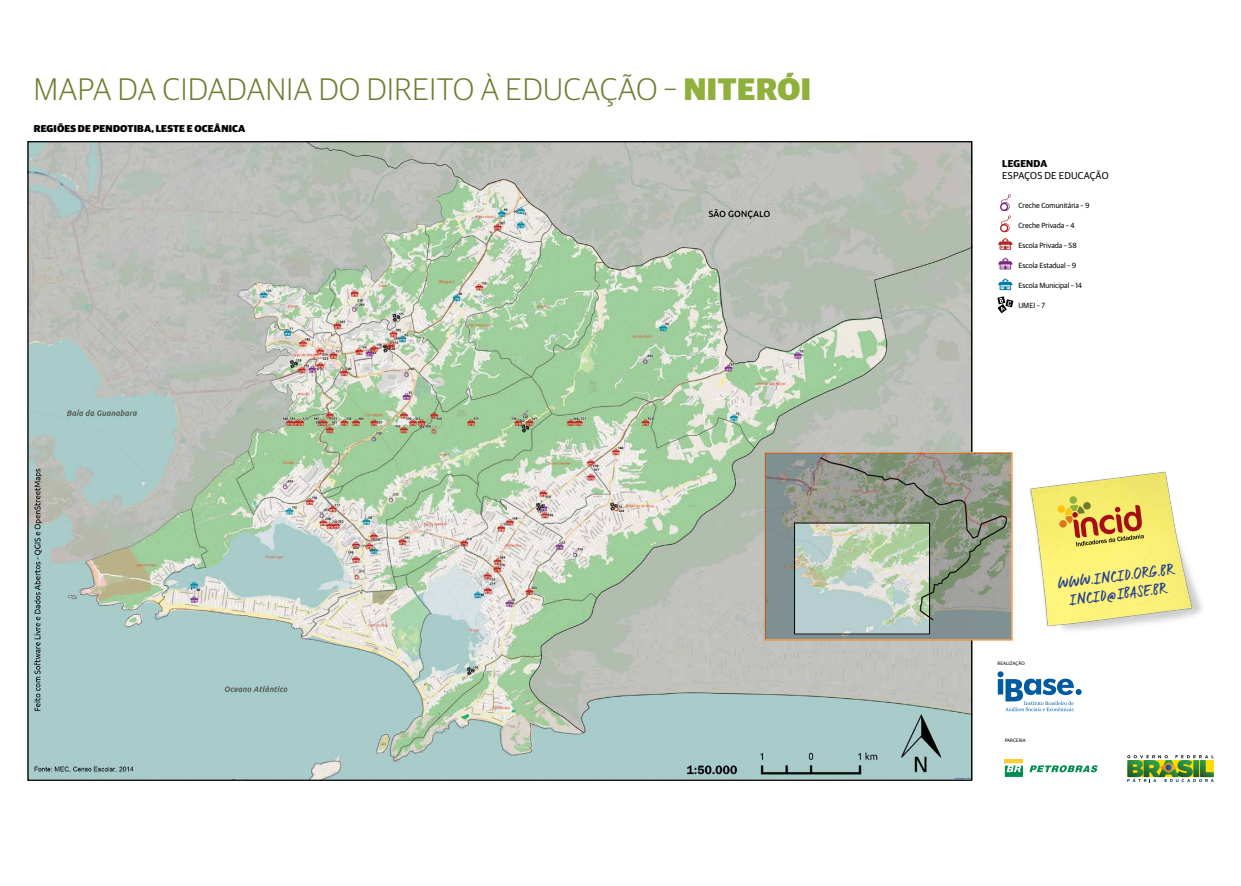
<style>
.page{position:relative;width:1241px;height:886px;background:#fff}
.page>*{position:absolute;margin:0;border:0;box-sizing:border-box;transform-origin:0 0}
.t1{font:300 31.25px "Guardian Sans";letter-spacing:.02em;color:#717b2f}
.t2{font:15px/18px "Manus";color:#25408f;text-align:center}
.t3{font:900 10px "Guardian Sans";letter-spacing:.02em;color:#000}
.t4{font:10px "Guardian Sans";letter-spacing:.02em;color:#000}
.t5{font:700 10px "Guardian Sans";letter-spacing:.02em;color:#000}
.t6{font:7.5px "Guardian Sans";color:#000}
.t7{font:4.88px "Guardian Sans";letter-spacing:.02em;color:#000}
.s1{font-weight:900;color:#90b03e}
</style>
<div class="page">
<img style="left:29px;top:143px;width:941px;height:636px">
<svg style="left:1127px;top:755px;width:86px;height:27px"></svg>
<hr style="left:1004px;top:759px;width:18px;height:4px;background:#ffcc31">
<svg style="left:1004px;top:763px;width:93px;height:14px"></svg>
<svg style="left:997px;top:671px;width:84px;height:40px"></svg>
<img style="left:1010px;top:452px;width:192px;height:189px">
<svg style="left:1057px;top:496px;width:86px;height:50px"></svg>
<svg style="left:998px;top:238px;width:14px;height:12px"></svg>
<svg style="left:998px;top:258px;width:14px;height:11px"></svg>
<svg style="left:998px;top:278px;width:14px;height:12px"></svg>
<svg style="left:997px;top:296px;width:16px;height:17px"></svg>
<svg style="left:1000px;top:194px;width:10px;height:38px"></svg>
<svg style="left:765px;top:453px;width:246px;height:186px"></svg>
<svg style="left:796px;top:525px;width:131px;height:107px"></svg>
<h1 class="t1" style="left:34px;top:67px;width:778px">MAPA DA CIDADANIA DO DI REITO À EDUCAÇÃO – <span class="s1">NITERÓI</span></h1>
<h3 class="t3" style="left:34px;top:121px;width:213px">REGIÕES DE PEN DOTI BA, LESTE E OCEÂNICA</h3>
<h3 class="t5" style="left:1002px;top:156px;width:47px">LEGENDA</h3>
<h3 class="t4" style="left:1002px;top:168px;width:108px">Espaços de educação</h3>
<p class="t6" style="left:1018px;top:200px;width:73px">Creche Comunitária – 9</p>
<p class="t6" style="left:1018px;top:220px;width:58px">Creche Privada – 4</p>
<p class="t6" style="left:1018px;top:240px;width:60px">Escola Privada – 58</p>
<p class="t6" style="left:1018px;top:260px;width:59px">Escola Estadual – 9</p>
<p class="t6" style="left:1018px;top:280px;width:65px">Escola Municipal – 14</p>
<p class="t6" style="left:1018px;top:300px;width:28px">UMEI – 7</p>
<p class="t7" style="left:997px;top:660px;width:29px">realização</p>
<p class="t7" style="left:1004px;top:737px;width:23px">Parceria</p>
<h2 class="t2" style="left:1056px;top:574px;width:118px;rotate:-7deg">www.incid.org.br incid@ibase.br</h2>
</div>
